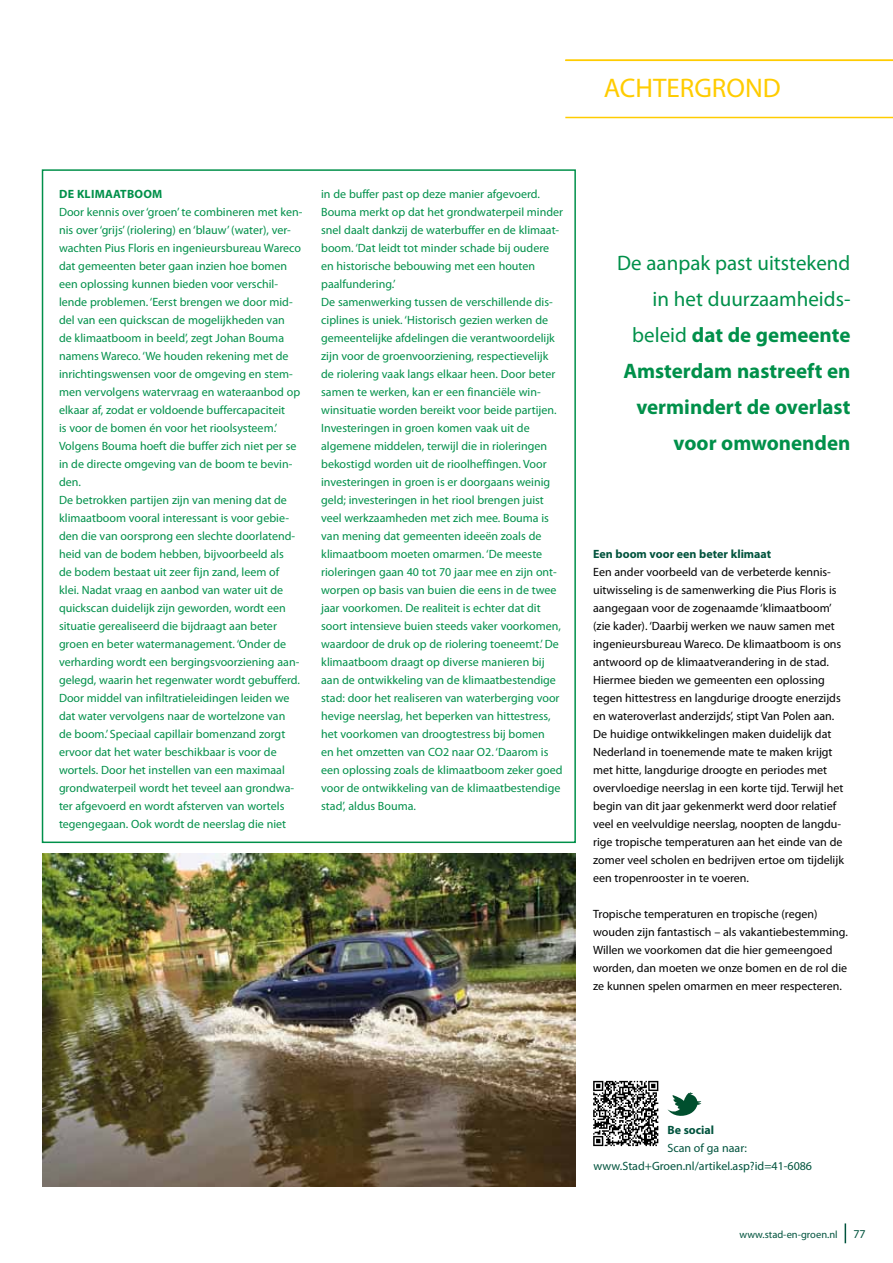
<style>
.page{position:relative;width:893px;height:1263px;background:#fff}
.page>*{position:absolute;margin:0;border:0;box-sizing:border-box;transform-origin:0 0}
.t1{font:27px "Myriad Pro";color:#fc0}
.t2{font:700 21px/36px "Myriad Pro";color:#00904a;text-align:right}
.t3{font:12px/18px "Myriad Pro";color:#00904a}
.t4{font:12px/18px "Myriad Pro";color:#000}
.t5{font:12px/18px "Myriad Pro";color:#00533d}
.t6{font:700 12px "Myriad Pro";color:#00533d}
.t7{font:700 12px "Myriad Pro";letter-spacing:.02em;color:#00904a}
.t8{font:10.5px "Myriad Pro";color:#00533d}
.s1{font-weight:400}
</style>
<div class="page">
<svg style="left:845px;top:1223px;width:1px;height:20px"></svg>
<hr style="left:565px;top:117px;width:328px;height:1px;background:#fc0">
<hr style="left:565px;top:60px;width:328px;height:1px;background:#fc0">
<div style="left:42px;top:169px;width:534px;height:674px;border:2px solid #00904a"></div>
<img style="left:43px;top:854px;width:532px;height:332px">
<svg style="left:593px;top:1081px;width:65px;height:65px"></svg>
<svg style="left:667px;top:1092px;width:34px;height:24px"></svg>
<h1 class="t1" style="left:604px;top:71px;width:179px">ACHTERGROND</h1>
<p class="t7" style="left:59px;top:186px;width:45px">De klimaatb</p>
<p class="t7" style="left:135px;top:186px;width:28px">oom</p>
<p class="t3" style="left:59px;top:203px;width:245px">Door kennis over ‘groen’ te combineren met ken&shy;nis over ‘grijs’ (riolering) en ‘blauw’ (water), ver&shy;wachten Pius Floris en ingenieursbureau Wareco dat gemeenten beter gaan inzien hoe bomen een oplossing kunnen bieden voor verschil&shy;lende problemen. ‘Eerst brengen we door mid&shy;del van een quickscan de mogelijkheden van<br>de klimaatboom in beeld’, zegt Johan Bouma namens Wareco. ‘We houden rekening met de inrichtingswensen voor de omgeving en stem&shy;men vervolgens watervraag en wateraanbod op elkaar af, zodat er voldoende buffercapaciteit<br>is voor de bomen én voor het rioolsysteem.’ Volgens Bouma hoeft die buffer zich niet per se in de directe omgeving van de boom te bevin&shy;den.<br>De betrokken partijen zijn van mening dat de klimaatboom vooral interessant is voor gebie&shy;den die van oorsprong een slechte doorlatend&shy;heid van de bodem hebben, bijvoorbeeld als<br>de bodem bestaat uit zeer fijn zand, leem of<br>klei. Nadat vraag en aanbod van water uit de quickscan duidelijk zijn geworden, wordt een situatie gerealiseerd die bijdraagt aan beter groen en beter watermanagement. ‘Onder de verharding wordt een bergingsvoorziening aan&shy;gelegd, waarin het regenwater wordt gebufferd.<br>Door middel van infiltratieleidingen leiden we dat water vervolgens naar de wortelzone van<br>de boom.’ Speciaal capillair bomenzand zorgt ervoor dat het water beschikbaar is voor de wortels. Door het instellen van een maximaal grondwaterpeil wordt het teveel aan grondwa&shy;ter afgevoerd en wordt afsterven van wortels tegengegaan. Ook wordt de neerslag die niet</p>
<p class="t3" style="left:321px;top:185px;width:243px">in de buffer past op deze manier afgevoerd.<br>Bouma merkt op dat het grondwaterpeil minder snel daalt dankzij de waterbuffer en de klimaat&shy;boom. ‘Dat leidt tot minder schade bij oudere en historische bebouwing met een houten paalfundering.’<br>De samenwerking tussen de verschillende dis&shy;ciplines is uniek. ‘Historisch gezien werken de gemeentelijke afdelingen die verantwoordelijk zijn voor de groenvoorziening, respectievelijk de riolering vaak langs elkaar heen. Door beter samen te werken, kan er een financiële win&shy;winsituatie worden bereikt voor beide partijen.<br>Investeringen in groen komen vaak uit de algemene middelen, terwijl die in rioleringen bekostigd worden uit de rioolheffingen. Voor investeringen in groen is er doorgaans weinig geld; investeringen in het riool brengen juist veel werkzaamheden met zich mee. Bouma is van mening dat gemeenten ideeën zoals de klimaatboom moeten omarmen. ‘De meeste rioleringen gaan 40 tot 70 jaar mee en zijn ont&shy;worpen op basis van buien die eens in de twee jaar voorkomen. De realiteit is echter dat dit soort intensieve buien steeds vaker voorkomen, waardoor de druk op de riolering toeneemt.’ De klimaatboom draagt op diverse manieren bij aan de ontwikkeling van de klimaatbestendige stad: door het realiseren van waterberging voor hevige neerslag, het beperken van hittestress, het voorkomen van droogtestress bij bomen<br>en het omzetten van CO2 naar O2. ‘Daarom is een oplossing zoals de klimaatboom zeker goed voor de ontwikkeling van de klimaatbestendige stad’, aldus Bouma.</p>
<h2 class="t2" style="left:617px;top:244px;width:235px"><span class="s1">De aanpak past uitstekend in het duurzaamheids&shy;beleid</span> dat de gemeente<br>Amsterdam nastreeft en vermindert de overlast voor omwonenden</h2>
<p class="t6" style="left:593px;top:546px;width:180px">Een boom voor een beter klimaat</p>
<p class="t4" style="left:593px;top:563px;width:252px">Een ander voorbeeld van de verbeterde kennis&shy;uitwisseling is de samenwerking die Pius Floris is aangegaan voor de zogenaamde ‘klimaatboom’ (zie kader). ‘Daarbij werken we nauw samen met ingenieursbureau Wareco. De klimaatboom is ons antwoord op de klimaatverandering in de stad.<br>Hiermee bieden we gemeenten een oplossing tegen hittestress en langdurige droogte enerzijds en wateroverlast anderzijds’, stipt Van Polen aan.<br>De huidige ontwikkelingen maken duidelijk dat Nederland in toenemende mate te maken krijgt met hitte, langdurige droogte en periodes met overvloedige neerslag in een korte tijd. Terwijl het begin van dit jaar gekenmerkt werd door relatief veel en veelvuldige neerslag, noopten de langdu&shy;rige tropische temperaturen aan het einde van de zomer veel scholen en bedrijven ertoe om tijdelijk een tropenrooster in te voeren.</p>
<p class="t4" style="left:593px;top:905px;width:256px">Tropische temperaturen en tropische (regen) wouden zijn fantastisch – als vakantiebestemming.<br>Willen we voorkomen dat die hier gemeengoed worden, dan moeten we onze bomen en de rol die ze kunnen spelen omarmen en meer respecteren.</p>
<p class="t6" style="left:667px;top:1122px;width:48px">Be social</p>
<p class="t5" style="left:594px;top:1139px;width:220px;text-indent:74px">Scan of ga naar: www.Stad+Groen.nl/artikel.asp?id=41-6086</p>
<p class="t8" style="left:739px;top:1228px;width:100px">www.stad-en-groen.nl</p>
<p class="t5" style="left:853px;top:1224px;width:14px">77</p>
</div>
